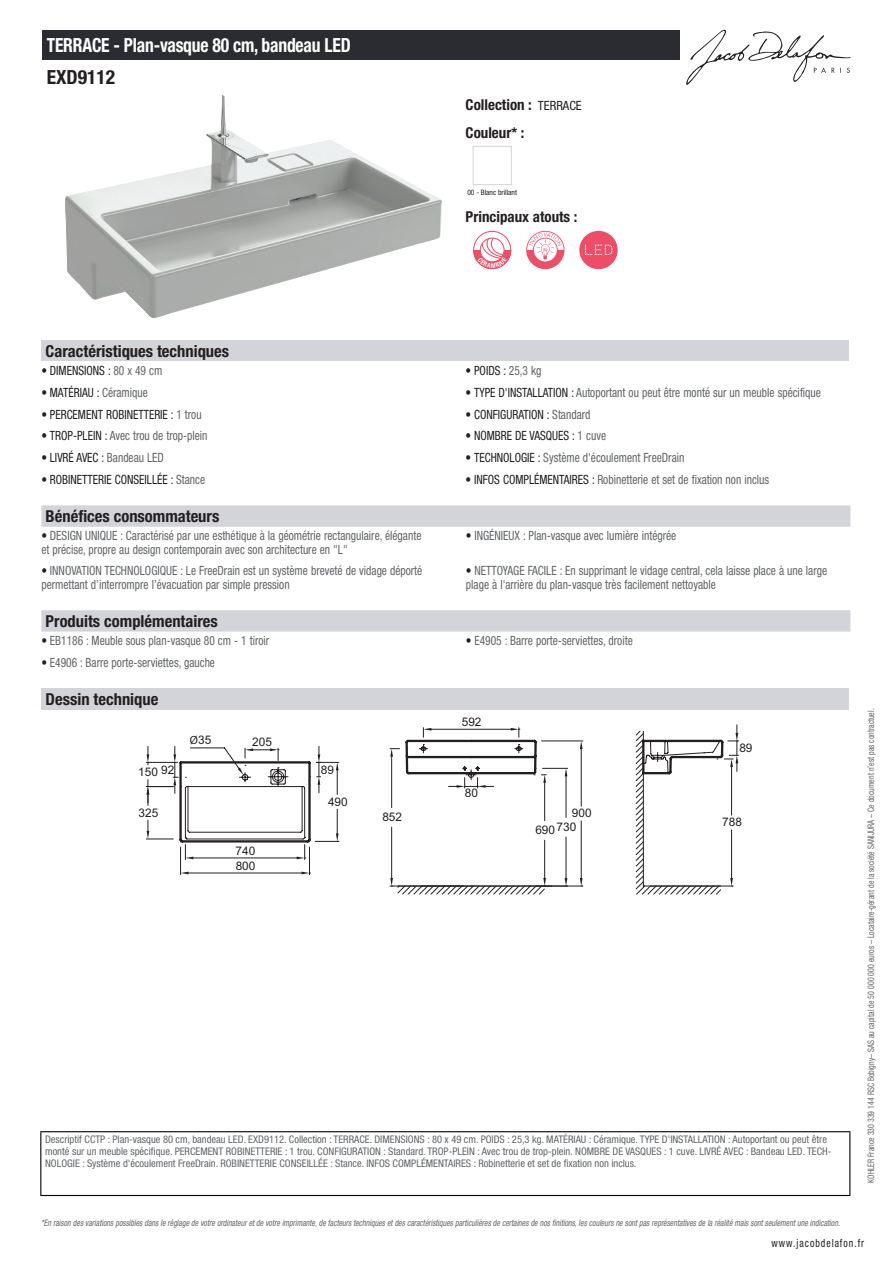
<style>
.page{position:relative;width:893px;height:1263px;background:#fff}
.page>*{position:absolute;margin:0;border:0;box-sizing:border-box;transform-origin:0 0}
.t1{font:700 condensed 19.5px "Helvetica Neue LT Std";letter-spacing:-.01em;color:#fff;scale:.9 1}
.t2{font:700 condensed 19.5px "Helvetica Neue LT Std";color:#231f20}
.t3{font:700 condensed 16.5px "Helvetica Neue LT Std";color:#231f20}
.t4{font:700 condensed 15px/27.8px "Helvetica Neue LT Std";color:#231f20}
.t5{font:condensed 12.75px/13.5px "Helvetica Neue LT Std";color:#626568;scale:.9 1}
.t6{font:condensed 12.75px "Helvetica Neue LT Std";color:#231f20;scale:.9 1}
.t7{font:11.85px/13.6px "Arial";color:#231f20}
.t8{font:condensed 11.25px "Helvetica Neue LT Std";letter-spacing:.1em;color:#231f20;scale:.87 1}
.t9{font:condensed 10.5px/12px "Helvetica Neue LT Std";color:#626568}
.t10{font:italic condensed 9px "Helvetica Neue LT Std";color:#626568;scale:.87 1}
.t11{font:condensed 9px "Helvetica Neue LT Std";color:#626568;scale:.87 1}
.t12{font:condensed 7.5px "Helvetica Neue LT Std";color:#231f20}
.s1{font-weight:400;font-size:12.75px}
.s2{color:#626568}
.s3{color:#231f20}
.s4{font-family:"Myriad Pro"}
</style>
<div class="page">
<svg style="left:686px;top:30px;width:164px;height:55px"></svg>
<img style="left:65px;top:95px;width:377px;height:223px">
<div style="left:473px;top:146px;width:39px;height:39px;border:1px solid #d3d4da"></div>
<svg style="left:526px;top:231px;width:38px;height:38px"></svg>
<svg style="left:579px;top:231px;width:39px;height:38px"></svg>
<div style="left:41px;top:340px;width:808px;height:21px;background:#d3d4da"></div>
<svg style="left:41px;top:505px;width:809px;height:22px;background:#d4d5db"></svg>
<svg style="left:41px;top:610px;width:809px;height:22px;background:#d4d5db"></svg>
<div style="left:41px;top:688px;width:808px;height:21px;background:#d3d4da"></div>
<svg style="left:146px;top:820px;width:27px;height:19px"></svg>
<hr style="left:189px;top:872px;width:112px;height:1px;background:#231f20">
<hr style="left:193px;top:857px;width:104px;height:1px;background:#231f20">
<svg style="left:180px;top:844px;width:13px;height:30px"></svg>
<svg style="left:297px;top:844px;width:14px;height:30px"></svg>
<svg style="left:146px;top:746px;width:32px;height:59px"></svg>
<svg style="left:390px;top:725px;width:348px;height:169px"></svg>
<svg style="left:178px;top:738px;width:547px;height:106px"></svg>
<div style="left:43px;top:30px;width:637px;height:30px;background:#2a2c32"></div>
<hr style="left:40px;top:1131px;width:810px;height:1px;background:#040503">
<hr style="left:40px;top:1132px;width:1px;height:63px;background:#040503">
<hr style="left:849px;top:1132px;width:1px;height:63px;background:#040503">
<hr style="left:40px;top:1195px;width:810px;height:1px;background:#040503">
<svg style="left:473px;top:231px;width:38px;height:38px"></svg>
<h1 class="t1" style="left:47px;top:33px;width:339px">TERRACE - Plan-vasque 80 cm, bandeau LED</h1>
<h1 class="t2" style="left:47px;top:65px;width:70px">EXD9112</h1>
<p class="t4" style="left:466px;top:90px;width:118px">Collection : <span class="s1">TERRACE<br></span>Couleur* :</p>
<p class="t12" style="left:467px;top:188px;width:51px">00 - Blanc brillant</p>
<p class="t4" style="left:466px;top:203px;width:113px">Principaux atouts :</p>
<p class="t3" style="left:46px;top:341px;width:185px">Caractéristiques techniques</p>
<p class="t6" style="left:41px;top:363px;width:136px">• DIMENSIONS : <span class="s2">80 x 49 cm</span></p>
<p class="t6" style="left:466px;top:363px;width:86px">• POIDS : <span class="s2">25,3 kg</span></p>
<p class="t6" style="left:41px;top:385px;width:120px">• MATÉRIAU : <span class="s2">Céramique</span></p>
<p class="t5" style="left:466px;top:385px;width:396px"><span class="s3">• TYPE D'INSTALLATION :</span> Autoportant ou peut être monté sur un meuble spécifique</p>
<p class="t6" style="left:41px;top:407px;width:180px">• PERCEMENT ROBINETTERIE : <span class="s2">1 trou</span></p>
<p class="t6" style="left:466px;top:407px;width:140px">• CONFIGURATION : <span class="s2">Standard</span></p>
<p class="t5" style="left:41px;top:429px;width:186px"><span class="s3">• TROP-PLEIN :</span> Avec trou de trop-plein</p>
<p class="t6" style="left:466px;top:428px;width:158px">• NOMBRE DE VASQUES : <span class="s2">1 cuve</span></p>
<p class="t6" style="left:41px;top:450px;width:138px">• LIVRÉ AVEC : <span class="s2">Bandeau LED</span></p>
<p class="t5" style="left:466px;top:451px;width:245px"><span class="s3">• TECHNOLOGIE :</span> Système d'écoulement FreeDrain</p>
<p class="t6" style="left:41px;top:472px;width:184px">• ROBINETTERIE CONSEILLÉE : <span class="s2">Stance</span></p>
<p class="t5" style="left:466px;top:473px;width:339px"><span class="s3">• INFOS COMPLÉMENTAIRES :</span> Robinetterie et set de fixation non inclus</p>
<p class="t3" style="left:46px;top:506px;width:175px">Bénéfices consommateurs</p>
<p class="t5" style="left:41px;top:529px;width:424px"><span class="s3">•</span> DESIGN UNIQUE : Caractérisé par une esthétique à la géométrie rectangulaire, élégante et précise, propre au design contemporain avec son architecture en "L"</p>
<p class="t5" style="left:466px;top:529px;width:235px"><span class="s3">•</span> INGÉNIEUX : Plan-vasque avec lumière intégrée</p>
<p class="t5" style="left:41px;top:564px;width:425px"><span class="s3">•</span> INNOVATION TECHNOLOGIQUE : Le FreeDrain est un système breveté de vidage déporté permettant d’interrompre l’évacuation par simple pression</p>
<p class="t5" style="left:466px;top:564px;width:403px"><span class="s3">•</span> NETTOYAGE FACILE : En supprimant le vidage central, cela laisse place à une large plage à l'arrière du plan-vasque très facilement nettoyable</p>
<p class="t3" style="left:46px;top:611px;width:174px">Produits complémentaires</p>
<p class="t5" style="left:41px;top:634px;width:255px"><span class="s3">•</span> EB1186 : Meuble sous plan-vasque 80 cm - 1 tiroir</p>
<p class="t5" style="left:466px;top:634px;width:187px"><span class="s3">•</span> E4905 : Barre porte-serviettes, droite</p>
<p class="t5" style="left:41px;top:655px;width:194px"><span class="s3">•</span> E4906 : Barre porte-serviettes, gauche</p>
<p class="t3" style="left:46px;top:689px;width:114px">Dessin technique</p>
<p class="t7" style="left:161px;top:763px;width:15px">92</p>
<p class="t7" style="left:138px;top:765px;width:21px">150</p>
<p class="t7" style="left:139px;top:806px;width:21px">325</p>
<p class="t7" style="left:190px;top:733px;width:23px"><span class="s4">Ø</span>35</p>
<p class="t7" style="left:252px;top:735px;width:21px">205</p>
<p class="t7" style="left:236px;top:844px;width:21px">740</p>
<p class="t7" style="left:236px;top:859px;width:21px">800</p>
<p class="t7" style="left:321px;top:763px;width:15px">89</p>
<p class="t7" style="left:328px;top:795px;width:21px">490</p>
<p class="t7" style="left:382px;top:810px;width:21px">852</p>
<p class="t7" style="left:462px;top:715px;width:21px">592</p>
<p class="t7" style="left:465px;top:786px;width:15px">80</p>
<p class="t7" style="left:557px;top:806px;width:37px;text-indent:15px">900<br>730</p>
<p class="t7" style="left:535px;top:823px;width:21px">690</p>
<p class="t7" style="left:739px;top:741px;width:15px">89</p>
<p class="t7" style="left:722px;top:816px;width:21px">788</p>
<p class="t9" style="left:45px;top:1134px;width:788px">Descriptif CCTP : Plan-vasque 80 cm, bandeau LED. EXD9112. Collection : TERRACE. DIMENSIONS : 80 x 49 cm. POIDS : 25,3 kg. MATÉRIAU : Céramique. TYPE D'INSTALLATION : Autoportant ou peut être monté sur un meuble spécifique. PERCEMENT ROBINETTERIE : 1 trou. CONFIGURATION : Standard. TROP-PLEIN : Avec trou de trop-plein. NOMBRE DE VASQUES : 1 cuve. LIVRÉ AVEC : Bandeau LED. TECH-<br>NOLOGIE : Système d'écoulement FreeDrain. ROBINETTERIE CONSEILLÉE : Stance. INFOS COMPLÉMENTAIRES : Robinetterie et set de fixation non inclus.</p>
<p class="t11" style="left:866px;top:1183px;width:547px;rotate:-90deg">KOHLER France 330 339 144 RSC Bobigny– SAS au capital de 50 000 000 euros – Locataire-gérant de la société SANIJURA – Ce document n’est pas contractuel.</p>
<p class="t10" style="left:41px;top:1217px;width:922px">*En raison desvariationspossiblesdansle réglage de votre ordinateuretde votre imprimante,de facteurstechniquesetdescaractéristiquesparticulièresde certainesde nosfinitions,lescouleursne sontpasreprésentativesde la réalité maissontseulementune indication.</p>
<p class="t8" style="left:772px;top:1237px;width:108px">www.jacobdelafon.fr</p>
</div>
